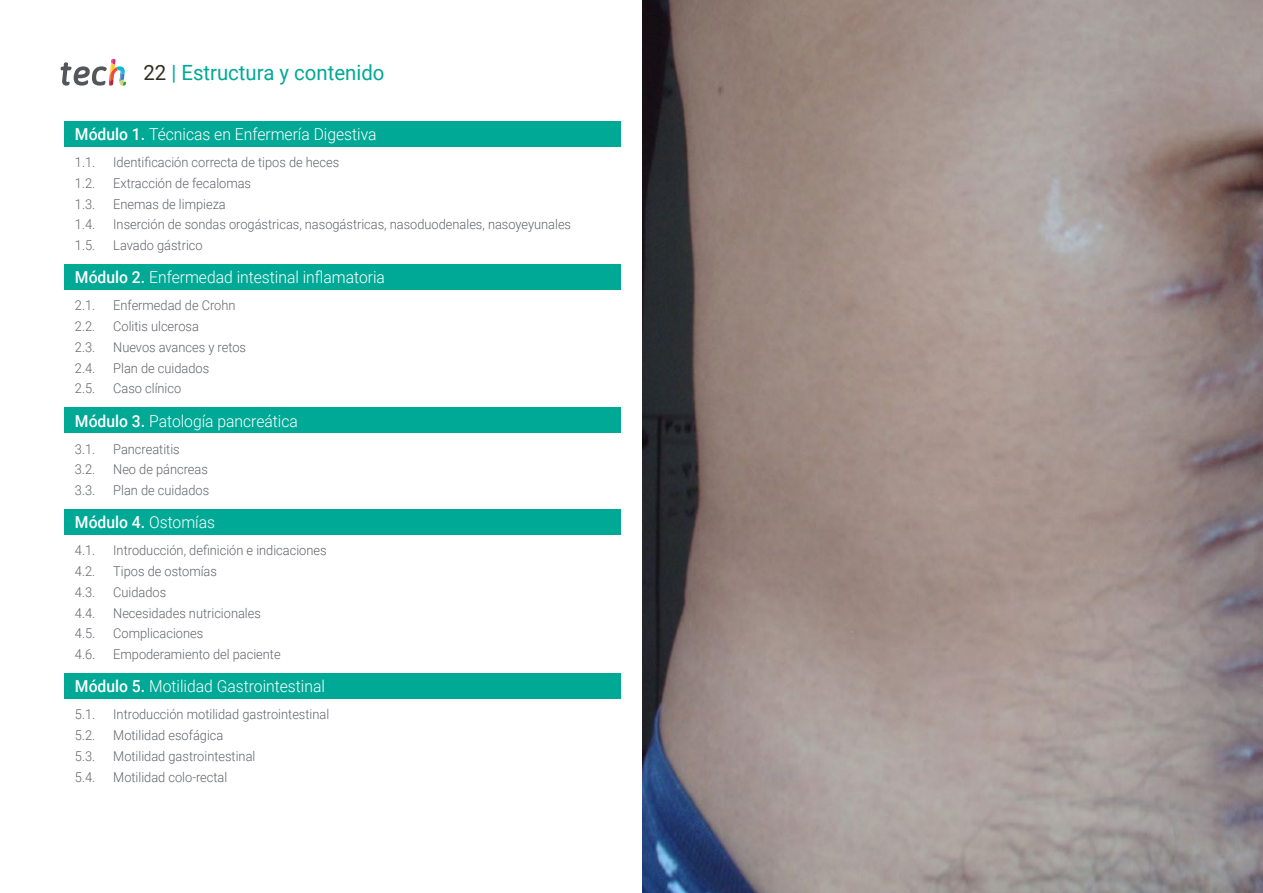
<style>
.page{position:relative;width:1263px;height:893px;background:#fff}
.page>*{position:absolute;margin:0;border:0;box-sizing:border-box;transform-origin:0 0}
.t1{font:21px "Roboto";color:#00a996}
.t2{font:300 16.5px "Roboto";color:#fff;scale:.95 1}
.t3{font:500 16.5px "Roboto";color:#fff;scale:.95 1}
.t4{font:300 13.5px "Roboto";color:#61646a;scale:.95 1}
.s1{color:#312e20}
.s2{color:#00a997}
.s3{font-weight:500}
.s4{font-weight:300}
</style>
<div class="page">
<div style="left:64px;top:121px;width:557px;height:25px;background:#00a996"></div>
<div style="left:64px;top:264px;width:557px;height:25px;background:#00a996"></div>
<div style="left:64px;top:408px;width:557px;height:25px;background:#00a996"></div>
<div style="left:64px;top:509px;width:557px;height:25px;background:#00a996"></div>
<div style="left:64px;top:674px;width:557px;height:25px;background:#00a996"></div>
<img style="left:642px;top:0;width:621px;height:893px">
<svg style="left:61px;top:59px;width:65px;height:27px"></svg>
<h1 class="t1" style="left:144px;top:57px;width:242px"><span class="s1">22</span> <span class="s2">|</span> Estructura y contenido</h1>
<p class="t2" style="left:75px;top:123px;width:319px"><span class="s3">Módulo 1.</span> Técnicas en Enfermería Digestiva</p>
<p class="t4" style="left:75px;top:153px;width:23px">1.1.</p>
<p class="t4" style="left:113px;top:153px;width:239px">Identificación correcta de tipos de heces</p>
<p class="t4" style="left:75px;top:174px;width:23px">1.2.</p>
<p class="t4" style="left:113px;top:174px;width:147px">Extracción de fecalomas</p>
<p class="t4" style="left:75px;top:194px;width:23px">1.3.</p>
<p class="t4" style="left:113px;top:194px;width:120px">Enemas de limpieza</p>
<p class="t4" style="left:75px;top:215px;width:23px">1.4.</p>
<p class="t4" style="left:113px;top:215px;width:483px">Inserción de sondas orogástricas, nasogástricas, nasoduodenales, nasoyeyunales</p>
<p class="t4" style="left:75px;top:236px;width:23px">1.5.</p>
<p class="t4" style="left:113px;top:236px;width:96px">Lavado gástrico</p>
<p class="t2" style="left:75px;top:266px;width:328px"><span class="s3">Módulo 2.</span> Enfermedad intestinal inflamatoria</p>
<p class="t4" style="left:75px;top:296px;width:23px">2.1.</p>
<p class="t4" style="left:113px;top:296px;width:130px">Enfermedad de Crohn</p>
<p class="t4" style="left:75px;top:317px;width:23px">2.2.</p>
<p class="t4" style="left:113px;top:317px;width:92px">Colitis ulcerosa</p>
<p class="t4" style="left:75px;top:338px;width:23px">2.3.</p>
<p class="t4" style="left:113px;top:338px;width:141px">Nuevos avances y retos</p>
<p class="t4" style="left:75px;top:358px;width:23px">2.4.</p>
<p class="t4" style="left:113px;top:358px;width:103px">Plan de cuidados</p>
<p class="t4" style="left:75px;top:379px;width:23px">2.5.</p>
<p class="t4" style="left:113px;top:379px;width:73px">Caso clínico</p>
<p class="t2" style="left:75px;top:409px;width:236px"><span class="s3">Módulo 3.</span> Patología pancreática</p>
<p class="t4" style="left:75px;top:439px;width:23px">3.1.</p>
<p class="t4" style="left:113px;top:439px;width:72px">Pancreatitis</p>
<p class="t4" style="left:75px;top:460px;width:23px">3.2.</p>
<p class="t4" style="left:113px;top:460px;width:101px">Neo de páncreas</p>
<p class="t4" style="left:75px;top:481px;width:23px">3.3.</p>
<p class="t4" style="left:113px;top:481px;width:103px">Plan de cuidados</p>
<p class="t3" style="left:75px;top:511px;width:149px">Módulo 4. <span class="s4">Ostomías</span></p>
<p class="t4" style="left:75px;top:541px;width:23px">4.1.</p>
<p class="t4" style="left:113px;top:541px;width:226px">Introducción, definición e indicaciones</p>
<p class="t4" style="left:75px;top:562px;width:23px">4.2.</p>
<p class="t4" style="left:113px;top:562px;width:111px">Tipos de ostomías</p>
<p class="t4" style="left:75px;top:583px;width:23px">4.3.</p>
<p class="t4" style="left:113px;top:583px;width:57px">Cuidados</p>
<p class="t4" style="left:75px;top:603px;width:23px">4.4.</p>
<p class="t4" style="left:113px;top:603px;width:157px">Necesidades nutricionales</p>
<p class="t4" style="left:75px;top:624px;width:23px">4.5.</p>
<p class="t4" style="left:113px;top:624px;width:96px">Complicaciones</p>
<p class="t4" style="left:75px;top:645px;width:23px">4.6.</p>
<p class="t4" style="left:113px;top:645px;width:178px">Empoderamiento del paciente</p>
<p class="t2" style="left:75px;top:675px;width:265px"><span class="s3">Módulo 5.</span> Motilidad Gastrointestinal</p>
<p class="t4" style="left:75px;top:705px;width:23px">5.1.</p>
<p class="t4" style="left:113px;top:705px;width:229px">Introducción motilidad gastrointestinal</p>
<p class="t4" style="left:75px;top:726px;width:23px">5.2.</p>
<p class="t4" style="left:113px;top:726px;width:117px">Motilidad esofágica</p>
<p class="t4" style="left:75px;top:747px;width:23px">5.3.</p>
<p class="t4" style="left:113px;top:747px;width:151px">Motilidad gastrointestinal</p>
<p class="t4" style="left:75px;top:767px;width:23px">5.4.</p>
<p class="t4" style="left:113px;top:767px;width:122px">Motilidad colo-rectal</p>
</div>
